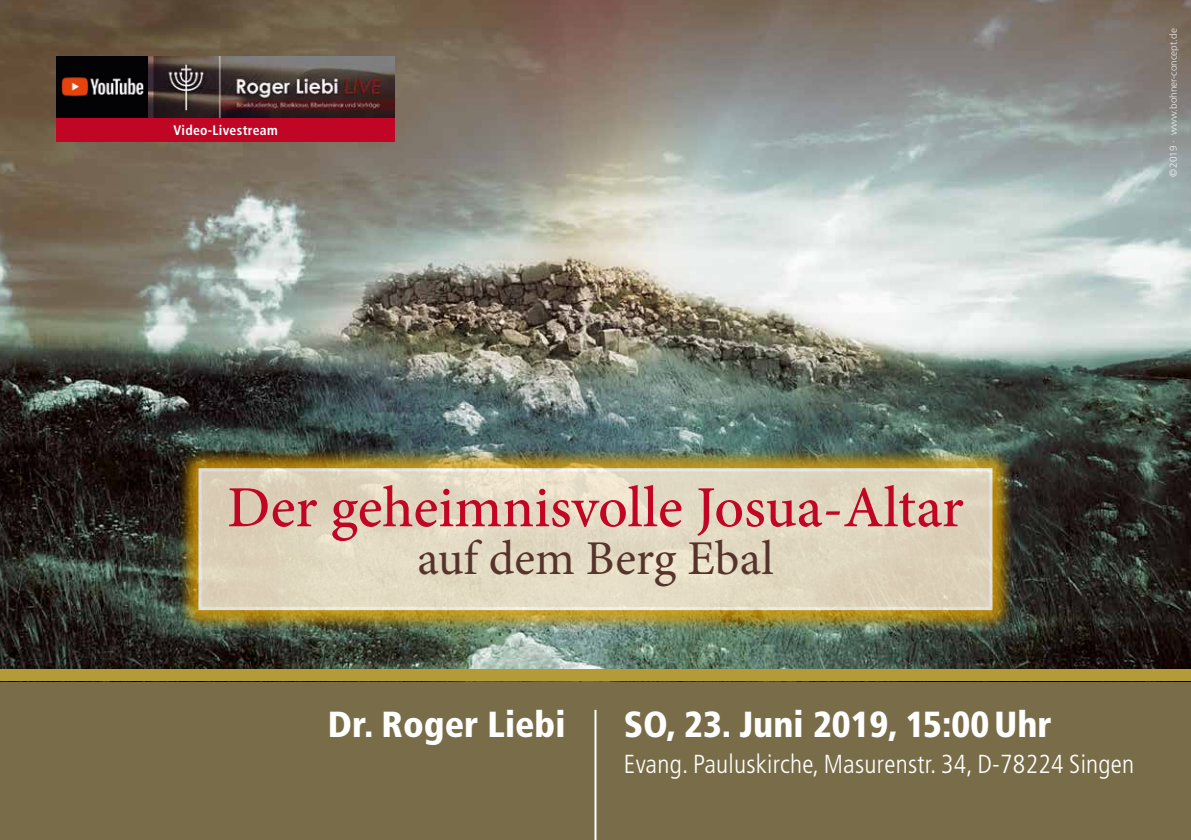
<style>
.page{position:relative;width:1191px;height:840px;background:#fff}
.page>*{position:absolute;margin:0;border:0;box-sizing:border-box;transform-origin:0 0}
.t1{font:500 58.2px "Minion Pro";color:#c10525}
.t2{font:48.6px "Minion Pro";color:#56342b}
.t3{font:900 condensed 36.2px "Frutiger";color:#fff}
.t4{font:300 condensed 26px "Frutiger";letter-spacing:.01em;color:#fff}
.t5{font:700 condensed 13.8px "Frutiger";letter-spacing:.02em;color:#fff}
.t6{font:300 10px "Frutiger";color:#fff}
</style>
<div class="page">
<img style="left:0;top:0;width:1191px;height:669px">
<div style="left:0;top:669px;width:1191px;height:11px;background:#b59b38"></div>
<div style="left:0;top:680px;width:1191px;height:159px;background:#796d49"></div>
<hr style="left:594px;top:709px;width:2px;height:130px;background:#fff">
<div style="left:177px;top:446px;width:837px;height:185px;background:#e6a300;opacity:.89"></div>
<svg style="left:198px;top:468px;width:794px;height:141px;background:#e0d8c1"></svg>
<div style="left:57px;top:118px;width:338px;height:24px;background:#c10525"></div>
<img style="left:147px;top:57px;width:248px;height:61px">
<img style="left:57px;top:57px;width:90px;height:61px">
<p class="t5" style="left:174px;top:122px;width:106px">Video-Livestream</p>
<p class="t6" style="left:1167px;top:177px;width:150px;rotate:-90deg">© 2019 · www.bohner-concept.de</p>
<h1 class="t1" style="left:227px;top:468px;width:738px">Der geheimnisvolle Josua-Altar</h1>
<h2 class="t2" style="left:417px;top:526px;width:358px">auf dem Berg Ebal</h2>
<h3 class="t3" style="left:328px;top:701px;width:239px">Dr. Roger Liebi</h3>
<h3 class="t3" style="left:624px;top:701px;width:429px">SO, 23. Juni 2019, 15:00 Uhr</h3>
<p class="t4" style="left:624px;top:748px;width:512px">Evang. Pauluskirche, Masurenstr. 34, D-78224 Singen</p>
</div>
